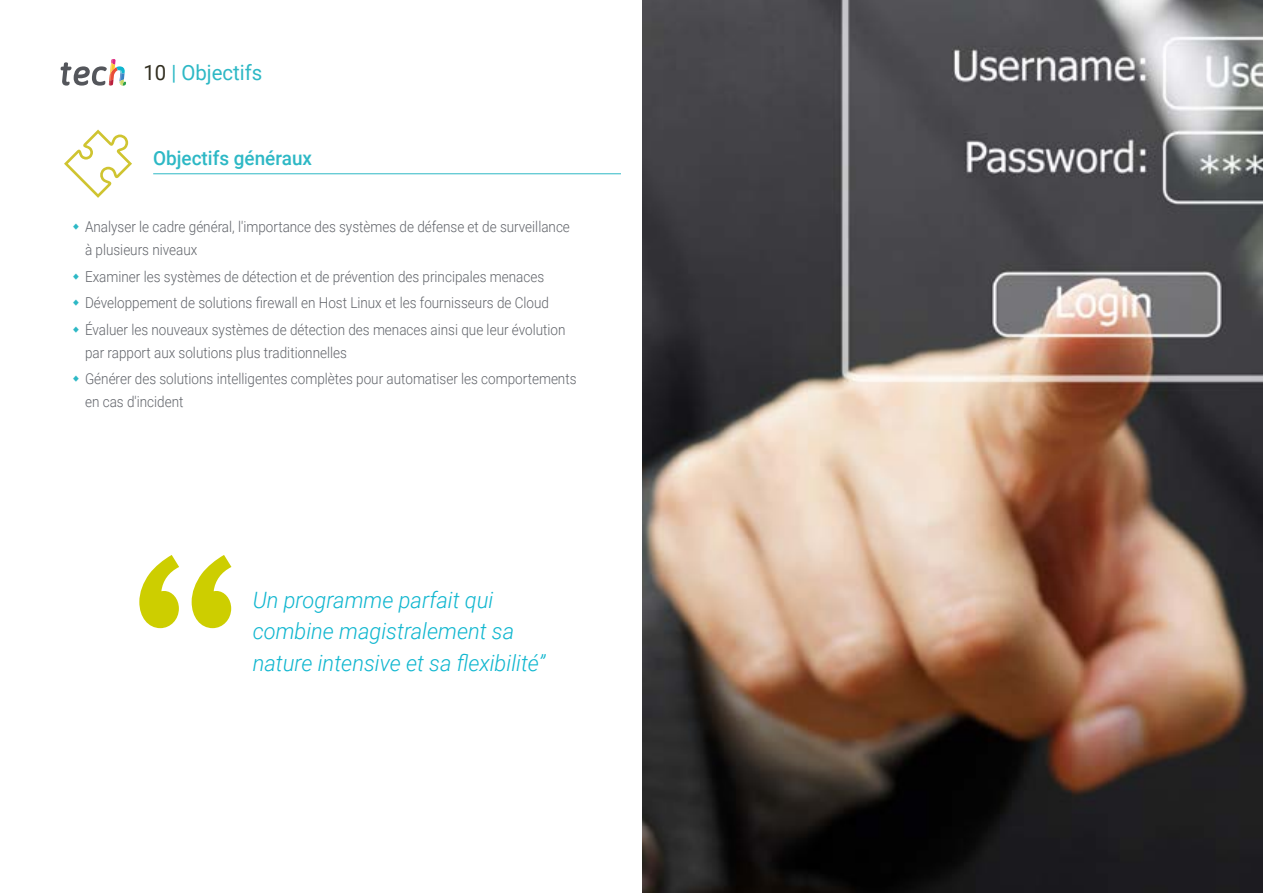
<style>
.page{position:relative;width:1263px;height:893px;background:#fff}
.page>*{position:absolute;margin:0;border:0;box-sizing:border-box;transform-origin:0 0}
.t1{font:italic 300 22.5px/31.5px "Roboto";color:#0fb6cf}
.t2{font:21px "Roboto";color:#2db8c5}
.t3{font:500 19.5px "Roboto";color:#2db8c5}
.t4{font:300 15px/26.7px "Roboto";color:#61646a;scale:.9 1}
.s1{color:#312e20}
</style>
<div class="page">
<hr style="left:153px;top:173px;width:468px;height:1px;background:#2db8c5">
<svg style="left:64px;top:130px;width:68px;height:68px"></svg>
<svg style="left:61px;top:59px;width:65px;height:27px"></svg>
<img style="left:642px;top:0;width:621px;height:893px">
<svg style="left:139px;top:555px;width:92px;height:73px"></svg>
<h2 class="t2" style="left:144px;top:57px;width:120px"><span class="s1">10</span> | Objectifs</h2>
<h3 class="t3" style="left:153px;top:144px;width:160px">Objectifs généraux</h3>
<p class="t4" style="left:85px;top:215px;width:540px;line-height:22.5px">Analyser le cadre général, l'importance des systèmes de défense et de surveillance à plusieurs niveaux</p>
<p class="t4" style="left:85px;top:262px;width:535px">Examiner les systèmes de détection et de prévention des principales menaces<br>Développement de solutions firewall en Host Linux et les fournisseurs de Cloud<br>Évaluer les nouveaux systèmes de détection des menaces ainsi que leur évolution</p>
<p class="t4" style="left:85px;top:338px;width:548px">par rapport aux solutions plus traditionnelles<br>Générer des solutions intelligentes complètes pour automatiser les comportements</p>
<p class="t4" style="left:85px;top:388px;width:111px">en cas d'incident</p>
<h1 class="t1" style="left:253px;top:583px;width:294px">Un programme parfait qui combine magistralement sa nature intensive et sa flexibilité”</h1>
</div>
